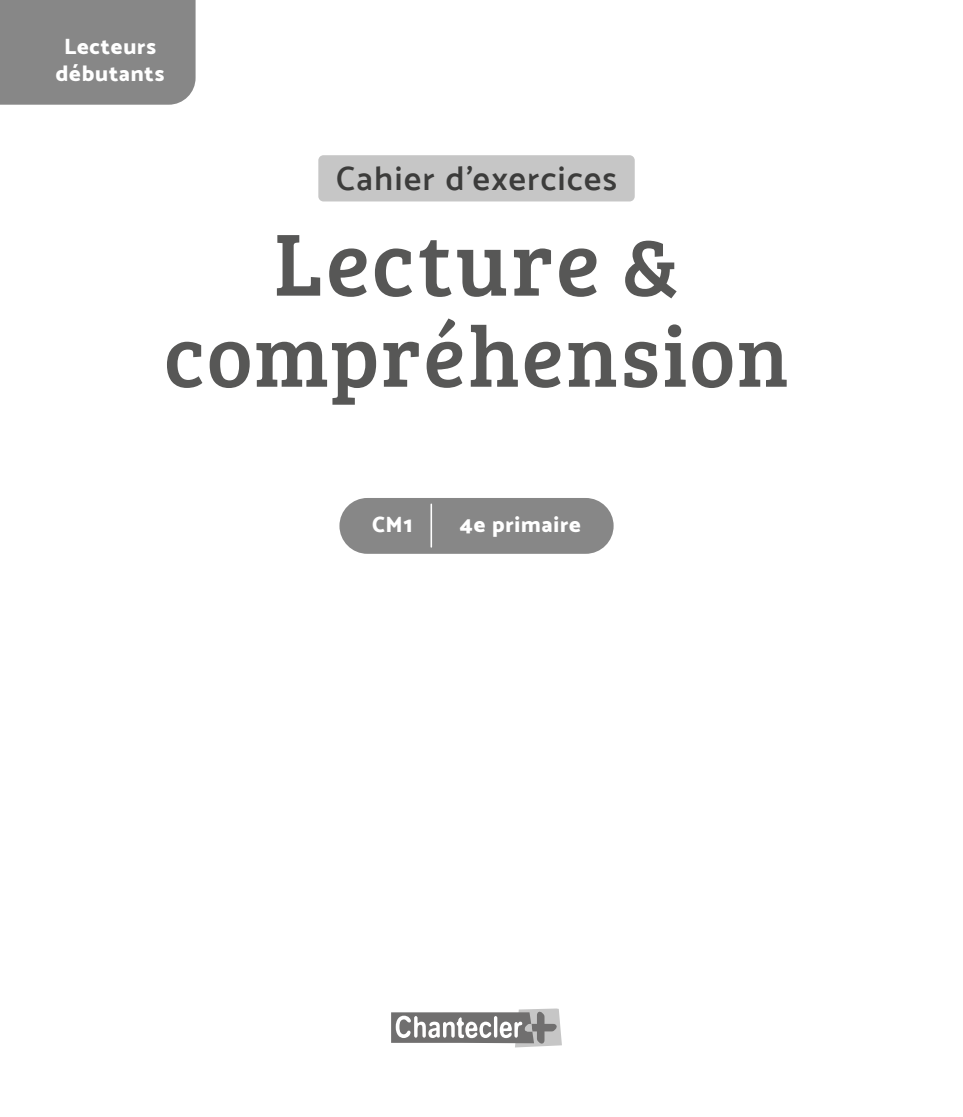
<style>
.page{position:relative;width:963px;height:1117px;background:#fff}
.page>*{position:absolute;margin:0;border:0;box-sizing:border-box;transform-origin:0 0}
.t1{font:91px "Bree Serif";letter-spacing:.03em;color:#575756}
.t2{font:86.8px "Bree Serif";letter-spacing:.02em;color:#575756}
.t3{font:600 33.6px "Catamaran";letter-spacing:.045em;color:#3c3c3b}
.t4{font:800 22.05px/26.4px "Catamaran";letter-spacing:.04em;color:#fff;text-align:center}
.s1{font-size:81.2px}
</style>
<div class="page">
<div style="left:339px;top:498px;width:274px;height:55px;background:#878787;border-radius:28px"></div>
<div style="left:318px;top:155px;width:316px;height:46px;background:#c6c6c6;border-radius:5px"></div>
<svg style="left:391px;top:1008px;width:171px;height:39px"></svg>
<hr style="left:430px;top:504px;width:2px;height:43px;background:#fff">
<div style="left:0;top:0;width:195px;height:105px;background:#878787"></div>
<p class="t4" style="left:56px;top:33px;width:110px">Lecteurs débutants</p>
<h3 class="t3" style="left:336px;top:158px;width:282px">Cahier d’exercices</h3>
<h1 class="t1" style="left:274px;top:197px;width:406px">Lecture <span class="s1">&amp;</span></h1>
<h2 class="t2" style="left:164px;top:293px;width:626px">compréhension</h2>
<p class="t4" style="left:372px;top:510px;width:42px">CM1</p>
<p class="t4" style="left:460px;top:510px;width:122px">4e primaire</p>
</div>
